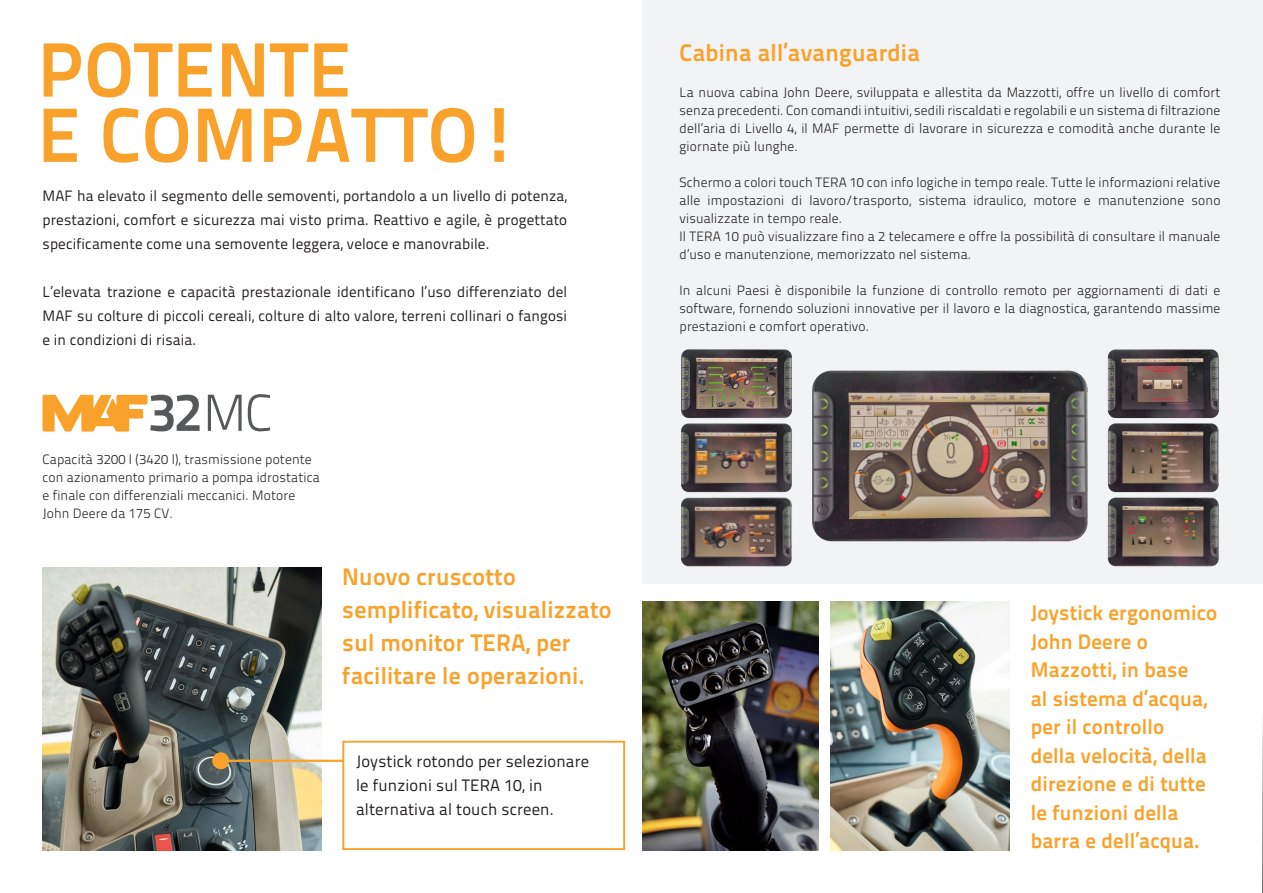
<style>
.page{position:relative;width:1263px;height:893px;background:#fff}
.page>*{position:absolute;margin:0;border:0;box-sizing:border-box;transform-origin:0 0}
.t1{font:700 76.8px "Titillium Text 22 L";letter-spacing:.01em;color:#f9a22b}
.t2{font:54px "Titillium Maps 26 L 750 wt";color:#57585a}
.t3{font:700 24px/33px "Titillium Text 22 L";letter-spacing:.01em;color:#f9a22b}
.t4{font:700 21px/28.5px "Titillium Text 22 L";letter-spacing:.01em;color:#f9a22b}
.t5{font:16.5px/24px "Titillium Text 22 L";letter-spacing:.01em;color:#231f20}
.t6{font:15px/24px "Titillium Text 22 L";letter-spacing:.01em;color:#231f20;text-align:justify}
.t7{font:300 13.5px/18px "Titillium Text 22 L";letter-spacing:.01em;color:#231f20;text-align:justify}
.s1{font-family:"Titillium Maps 26 L 250 wt";font-size:52.05px}
</style>
<div class="page">
<div style="left:342px;top:741px;width:283px;height:109px;border:2px solid #f9a22b"></div>
<img style="left:43px;top:567px;width:278px;height:283px">
<div style="left:642px;top:0;width:621px;height:584px;background:#f2f3f4"></div>
<hr style="left:226px;top:760px;width:118px;height:2px;background:#f9a22b">
<div style="left:212px;top:752px;width:17px;height:17px;background:#f9a22b;border-radius:50%"></div>
<img style="left:831px;top:601px;width:179px;height:249px">
<img style="left:642px;top:601px;width:177px;height:249px">
<img style="left:812px;top:371px;width:276px;height:170px">
<img style="left:681px;top:349px;width:111px;height:69px">
<img style="left:1108px;top:349px;width:111px;height:69px">
<img style="left:681px;top:423px;width:111px;height:69px">
<img style="left:1108px;top:423px;width:111px;height:69px">
<img style="left:681px;top:498px;width:111px;height:68px">
<img style="left:1108px;top:498px;width:111px;height:68px">
<svg style="left:1262px;top:717px;width:1px;height:176px"></svg>
<svg style="left:43px;top:395px;width:105px;height:37px"></svg>
<p class="t1" style="left:38px;top:10px;width:315px">POTENTE</p>
<p class="t1" style="left:38px;top:76px;width:483px">E COMPATTO!</p>
<p class="t6" style="left:43px;top:183px;width:526px">MAF ha elevato il segmento delle semoventi, portandolo a un livello di potenza, prestazioni, comfort e sicurezza mai visto prima. Reattivo e agile, è progettato specificamente come una semovente leggera, veloce e manovrabile.</p>
<p class="t6" style="left:43px;top:279px;width:526px">L’elevata trazione e capacità prestazionale identificano l’uso differenziato del MAF su colture di piccoli cereali, colture di alto valore, terreni collinari o fangosi e in condizioni di risaia.</p>
<p class="t2" style="left:147px;top:371px;width:127px">32<span class="s1">MC</span></p>
<p class="t7" style="left:43px;top:450px;width:279px;text-align:left">Capacità 3200 l (3420 l), trasmissione potente con azionamento primario a pompa idrostatica e finale con differenziali meccanici. Motore John Deere da 175 CV.</p>
<p class="t3" style="left:342px;top:559px;width:271px">Nuovo cruscotto semplificato, visualizzato sul monitor TERA, per facilitare le operazioni.</p>
<p class="t5" style="left:356px;top:748px;width:234px">Joystick rotondo per selezionare le funzioni sul TERA 10, in alternativa al touch screen.</p>
<p class="t3" style="left:680px;top:34px;width:242px">Cabina all’avanguardia</p>
<p class="t7" style="left:680px;top:82px;width:542px">La nuova cabina John Deere, sviluppata e allestita da Mazzotti, offre un livello di comfort senza precedenti. Con comandi intuitivi, sedili riscaldati e regolabili e un sistema di filtrazione dell’aria di Livello 4, il MAF permette di lavorare in sicurezza e comodità anche durante le giornate più lunghe.</p>
<p class="t7" style="left:680px;top:172px;width:542px">Schermo a colori touch TERA 10 con info logiche in tempo reale. Tutte le informazioni relative alle impostazioni di lavoro/trasporto, sistema idraulico, motore e manutenzione sono visualizzate in tempo reale.</p>
<p class="t7" style="left:680px;top:226px;width:542px">Il TERA 10 può visualizzare fino a 2 telecamere e offre la possibilità di consultare il manuale d’uso e manutenzione, memorizzato nel sistema.</p>
<p class="t7" style="left:680px;top:280px;width:542px">In alcuni Paesi è disponibile la funzione di controllo remoto per aggiornamenti di dati e software, fornendo soluzioni innovative per il lavoro e la diagnostica, garantendo massime prestazioni e comfort operativo.</p>
<p class="t4" style="left:1031px;top:597px;width:188px">Joystick ergonomico<br>John Deere o<br>Mazzotti, in base<br>al sistema d’acqua, per il controllo<br>della velocità, della direzione e di tutte le funzioni della barra e dell’acqua.</p>
</div>
